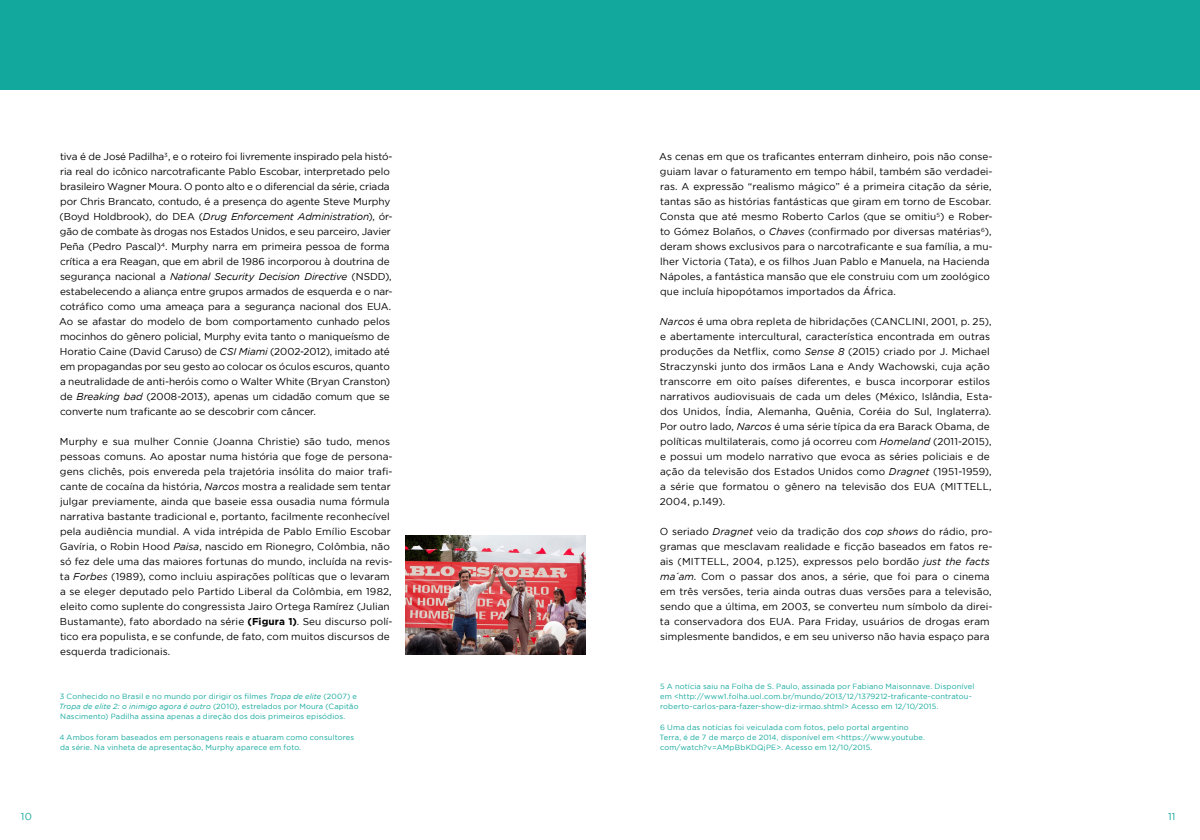
<style>
.page{position:relative;width:1200px;height:840px;background:#fff}
.page>*{position:absolute;margin:0;border:0;box-sizing:border-box;transform-origin:0 0}
.t1{font:10px/15px "Gotham";letter-spacing:.005em;color:#000}
.t2{font:10px "Gotham";color:#12a89d}
.t3{font:7.5px/10px "Gotham";letter-spacing:.02em;color:#12a89d}
.s1{font-style:italic}
.s2{font-weight:700}
</style>
<div class="page">
<div style="left:0;top:0;width:600px;height:90px;background:#12a89d"></div>
<div style="left:600px;top:0;width:600px;height:90px;background:#12a89d"></div>
<img style="left:405px;top:535px;width:180px;height:120px">
<p class="t1" style="left:59px;top:149px;width:335px">tiva é de José Padilha<sup>3</sup>, e o roteiro foi livremente inspirado pela histó&shy;ria real do icônico narcotraficante Pablo Escobar, interpretado pelo brasileiro Wagner Moura. O ponto alto e o diferencial da série, criada por Chris Brancato, contudo, é a presença do agente Steve Murphy (Boyd Holdbrook), do DEA (<span class="s1">Drug Enforcement Administration</span>), ór&shy;gão de combate às drogas nos Estados Unidos, e seu parceiro, Javier Peña (Pedro Pascal)<sup>4</sup>. Murphy narra em primeira pessoa de forma crítica a era Reagan, que em abril de 1986 incorporou à doutrina de segurança nacional a <span class="s1">National Security Decision Directive</span> (NSDD), estabelecendo a aliança entre grupos armados de esquerda e o nar&shy;cotráfico como uma ameaça para a segurança nacional dos EUA.<br>Ao se afastar do modelo de bom comportamento cunhado pelos mocinhos do gênero policial, Murphy evita tanto o maniqueísmo de Horatio Caine (David Caruso) de <span class="s1">CSI Miami</span> (2002-2012), imitado até em propagandas por seu gesto ao colocar os óculos escuros, quanto a neutralidade de anti-heróis como o Walter White (Bryan Cranston) de <span class="s1">Breaking bad</span> (2008-2013), apenas um cidadão comum que se converte num traficante ao se descobrir com câncer.</p>
<p class="t1" style="left:60px;top:434px;width:334px">Murphy e sua mulher Connie (Joanna Christie) são tudo, menos pessoas comuns. Ao apostar numa história que foge de persona&shy;gens clichês, pois envereda pela trajetória insólita do maior trafi&shy;cante de cocaína da história, <span class="s1">Narcos</span> mostra a realidade sem tentar julgar previamente, ainda que baseie essa ousadia numa fórmula narrativa bastante tradicional e, portanto, facilmente reconhecível pela audiência mundial. A vida intrépida de Pablo Emílio Escobar Gavíria, o Robin Hood <span class="s1">Paisa</span>, nascido em Rionegro, Colômbia, não só fez dele uma das maiores fortunas do mundo, incluída na revis&shy;ta <span class="s1">Forbes</span> (1989), como incluiu aspirações políticas que o levaram a se eleger deputado pelo Partido Liberal da Colômbia, em 1982, eleito como suplente do congressista Jairo Ortega Ramírez (Julian Bustamante), fato abordado na série <span class="s2">(Figura 1)</span>. Seu discurso polí&shy;tico era populista, e se confunde, de fato, com muitos discursos de esquerda tradicionais.</p>
<p class="t3" style="left:59px;top:691px;width:301px">3 Conhecido no Brasil e no mundo por dirigir os filmes <span class="s1">Tropa de elite</span> (2007) e<br><span class="s1">Tropa de elite 2: o inimigo agora é outro</span> (2010), estrelados por Moura (Capitão<br>Nascimento) Padilha assina apenas a direção dos dois primeiros episódios.</p>
<p class="t3" style="left:59px;top:732px;width:296px">4 Ambos foram baseados em personagens reais e atuaram como consultores da série. Na vinheta de apresentação, Murphy aparece em foto.</p>
<p class="t1" style="left:659px;top:149px;width:335px">As cenas em que os traficantes enterram dinheiro, pois não conse&shy;guiam lavar o faturamento em tempo hábil, também são verdadei&shy;ras. A expressão “realismo mágico” é a primeira citação da série, tantas são as histórias fantásticas que giram em torno de Escobar.<br>Consta que até mesmo Roberto Carlos (que se omitiu<sup>5</sup>) e Rober&shy;to Gómez Bolaños, o <span class="s1">Chaves</span> (confirmado por diversas matérias<sup>6</sup>), deram shows exclusivos para o narcotraficante e sua família, a mu&shy;lher Victoria (Tata), e os filhos Juan Pablo e Manuela, na Hacienda Nápoles, a fantástica mansão que ele construiu com um zoológico que incluía hipopótamos importados da África.</p>
<p class="t1" style="left:660px;top:314px;width:335px"><span class="s1">Narcos</span> é uma obra repleta de hibridações (CANCLINI, 2001, p. 25), e abertamente intercultural, característica encontrada em outras produções da Netflix, como <span class="s1">Sense 8</span> (2015) criado por J. Michael Straczynski junto dos irmãos Lana e Andy Wachowski, cuja ação transcorre em oito países diferentes, e busca incorporar estilos narrativos audiovisuais de cada um deles (México, Islândia, Esta&shy;dos Unidos, Índia, Alemanha, Quênia, Coréia do Sul, Inglaterra).<br>Por outro lado, <span class="s1">Narcos</span> é uma série típica da era Barack Obama, de políticas multilaterais, como já ocorreu com <span class="s1">Homeland</span> (2011-2015), e possui um modelo narrativo que evoca as séries policiais e de ação da televisão dos Estados Unidos como <span class="s1">Dragnet</span> (1951-1959), a série que formatou o gênero na televisão dos EUA (MITTELL, 2004, p.149).</p>
<p class="t1" style="left:660px;top:524px;width:334px">O seriado <span class="s1">Dragnet</span> veio da tradição dos <span class="s1">cop shows</span> do rádio, pro&shy;gramas que mesclavam realidade e ficção baseados em fatos re&shy;ais (MITTELL, 2004, p.125), expressos pelo bordão <span class="s1">just the facts ma´am</span>. Com o passar dos anos, a série, que foi para o cinema em três versões, teria ainda outras duas versões para a televisão, sendo que a última, em 2003, se converteu num símbolo da direi&shy;ta conservadora dos EUA. Para Friday, usuários de drogas eram simplesmente bandidos, e em seu universo não havia espaço para</p>
<p class="t3" style="left:660px;top:681px;width:316px">5 A notícia saiu na Folha de S. Paulo, assinada por Fabiano Maisonnave. Disponível em &lt;http://www1.folha.uol.com.br/mundo/2013/12/1379212-traficante-contratou&shy;roberto-carlos-para-fazer-show-diz-irmao.shtml&gt; Acesso em 12/10/2015.</p>
<p class="t3" style="left:659px;top:722px;width:267px">6 Uma das notícias foi veiculada com fotos, pelo portal argentino<br>Terra, é de 7 de março de 2014, disponível em &lt;https://www.youtube. com/watch?v=AMpBbKDQjPE&gt;. Acesso em 12/10/2015.</p>
<p class="t2" style="left:21px;top:811px;width:12px">10</p>
<p class="t2" style="left:1168px;top:811px;width:9px">11</p>
</div>
